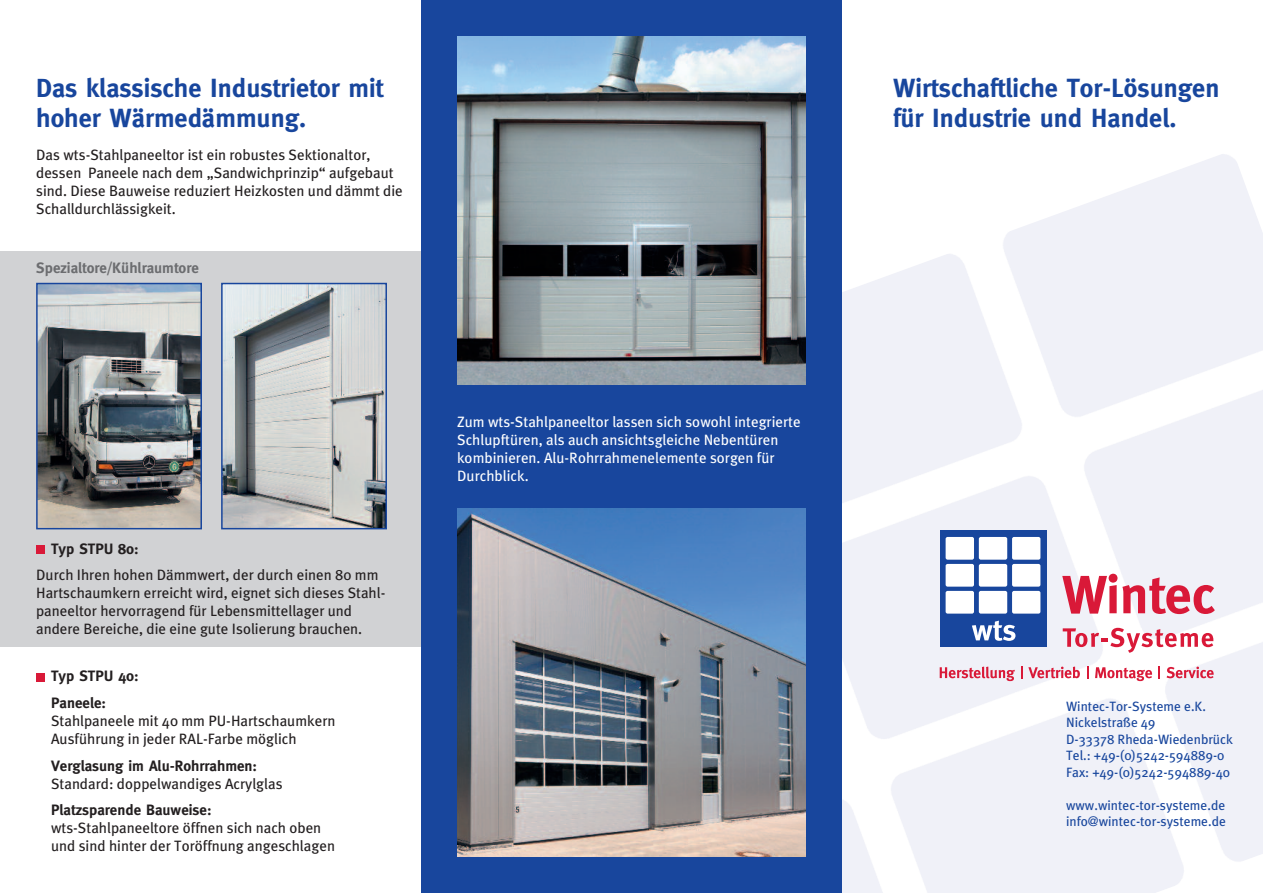
<style>
.page{position:relative;width:1263px;height:893px;background:#fff}
.page>*{position:absolute;margin:0;border:0;box-sizing:border-box;transform-origin:0 0}
.t1{font:700 26.25px/30px "Meta";color:#18469d}
.t2{font:15px/18px "Meta Plus";color:#231f20}
.t3{font:15px/18px "Meta Plus";color:#fff}
.t4{font:700 15px/26.5px "Meta";color:#231f20}
.t5{font:700 15px "Meta";color:#6c6d70}
.t6{font:13.5px/16.5px "Meta Plus";color:#18469d}
</style>
<div class="page">
<img style="left:842px;top:154px;width:421px;height:739px">
<div style="left:0;top:251px;width:833px;height:395px;background:#d1d2d4"></div>
<div style="left:421px;top:0;width:421px;height:893px;background:#18469d"></div>
<img style="left:457px;top:508px;width:349px;height:349px">
<div style="left:36px;top:673px;width:9px;height:8px;background:#d91938"></div>
<img style="left:457px;top:36px;width:349px;height:349px">
<svg style="left:1063px;top:628px;width:150px;height:25px"></svg>
<div style="left:940px;top:530px;width:106px;height:117px;background:#18469d"></div>
<svg style="left:1062px;top:574px;width:153px;height:40px"></svg>
<svg style="left:940px;top:666px;width:82px;height:15px"></svg>
<svg style="left:1028px;top:666px;width:52px;height:12px"></svg>
<svg style="left:1086px;top:666px;width:2px;height:12px"></svg>
<svg style="left:1095px;top:667px;width:57px;height:14px"></svg>
<svg style="left:1158px;top:666px;width:2px;height:12px"></svg>
<svg style="left:1166px;top:667px;width:47px;height:11px"></svg>
<svg style="left:972px;top:621px;width:43px;height:20px"></svg>
<div style="left:1012px;top:591px;width:28px;height:23px;background:#fff;border-radius:2px"></div>
<div style="left:1012px;top:564px;width:28px;height:23px;background:#fff;border-radius:2px"></div>
<div style="left:1012px;top:537px;width:28px;height:23px;background:#fff;border-radius:2px"></div>
<div style="left:979px;top:591px;width:28px;height:23px;background:#fff;border-radius:2px"></div>
<div style="left:979px;top:564px;width:28px;height:23px;background:#fff;border-radius:2px"></div>
<div style="left:979px;top:537px;width:28px;height:23px;background:#fff;border-radius:2px"></div>
<div style="left:945px;top:591px;width:29px;height:23px;background:#fff;border-radius:2px"></div>
<div style="left:945px;top:564px;width:29px;height:23px;background:#fff;border-radius:2px"></div>
<div style="left:945px;top:537px;width:29px;height:23px;background:#fff;border-radius:2px"></div>
<div style="left:36px;top:545px;width:9px;height:9px;background:#d91938"></div>
<img style="left:39px;top:286px;width:160px;height:240px">
<div style="left:36px;top:283px;width:166px;height:246px;border:2px solid #18469d"></div>
<img style="left:224px;top:286px;width:160px;height:240px">
<div style="left:221px;top:283px;width:166px;height:246px;border:2px solid #18469d"></div>
<h1 class="t1" style="left:36px;top:72px;width:349px">Das klassische Industrietor mit hoher Wärmedämmung.</h1>
<h1 class="t1" style="left:893px;top:72px;width:328px">Wirtschaftliche Tor-Lösungen für Industrie und Handel.</h1>
<p class="t2" style="left:36px;top:146px;width:368px">Das wts-Stahlpaneeltor ist ein robustes Sektionaltor, dessen Paneele nach dem „Sandwichprinzip“ aufgebaut sind. Diese Bauweise reduziert Heizkosten und dämmt die Schalldurchlässigkeit.</p>
<p class="t5" style="left:36px;top:259px;width:164px">Spezialtore/Kühlraumtore</p>
<p class="t4" style="left:51px;top:535px;width:89px">Typ STPU 80:</p>
<p class="t2" style="left:36px;top:566px;width:351px">Durch Ihren hohen Dämmwert, der durch einen 80 mm Hartschaumkern erreicht wird, eignet sich dieses Stahl&shy;paneeltor hervorragend für Lebensmittellager und andere Bereiche, die eine gute Isolierung brauchen.</p>
<p class="t4" style="left:51px;top:663px;width:89px">Typ STPU 40:<br>Paneele:</p>
<p class="t2" style="left:51px;top:712px;width:286px">Stahlpaneele mit 40 mm PU-Hartschaumkern<br>Ausführung in jeder RAL-Farbe möglich</p>
<p class="t4" style="left:51px;top:752px;width:208px">Verglasung im Alu-Rohrrahmen:</p>
<p class="t2" style="left:51px;top:774px;width:233px">Standard: doppelwandiges Acrylglas</p>
<p class="t4" style="left:51px;top:796px;width:162px">Platzsparende Bauweise:</p>
<p class="t2" style="left:51px;top:819px;width:285px">wts-Stahlpaneeltore öffnen sich nach oben und sind hinter der Toröffnung angeschlagen</p>
<p class="t3" style="left:457px;top:413px;width:345px">Zum wts-Stahlpaneeltor lassen sich sowohl integrierte Schlupftüren, als auch ansichtsgleiche Nebentüren kombinieren. Alu-Rohrrahmenelemente sorgen für Durchblick.</p>
<p class="t6" style="left:1066px;top:698px;width:168px">Wintec-Tor-Systeme e.K.<br>Nickelstraße 49<br>D-33378 Rheda-Wiedenbrück<br>Tel.: +49-(0)5242-594889-0<br>Fax: +49-(0)5242-594889-40</p>
<p class="t6" style="left:1066px;top:797px;width:161px">www.wintec-tor-systeme.de info@wintec-tor-systeme.de</p>
</div>
